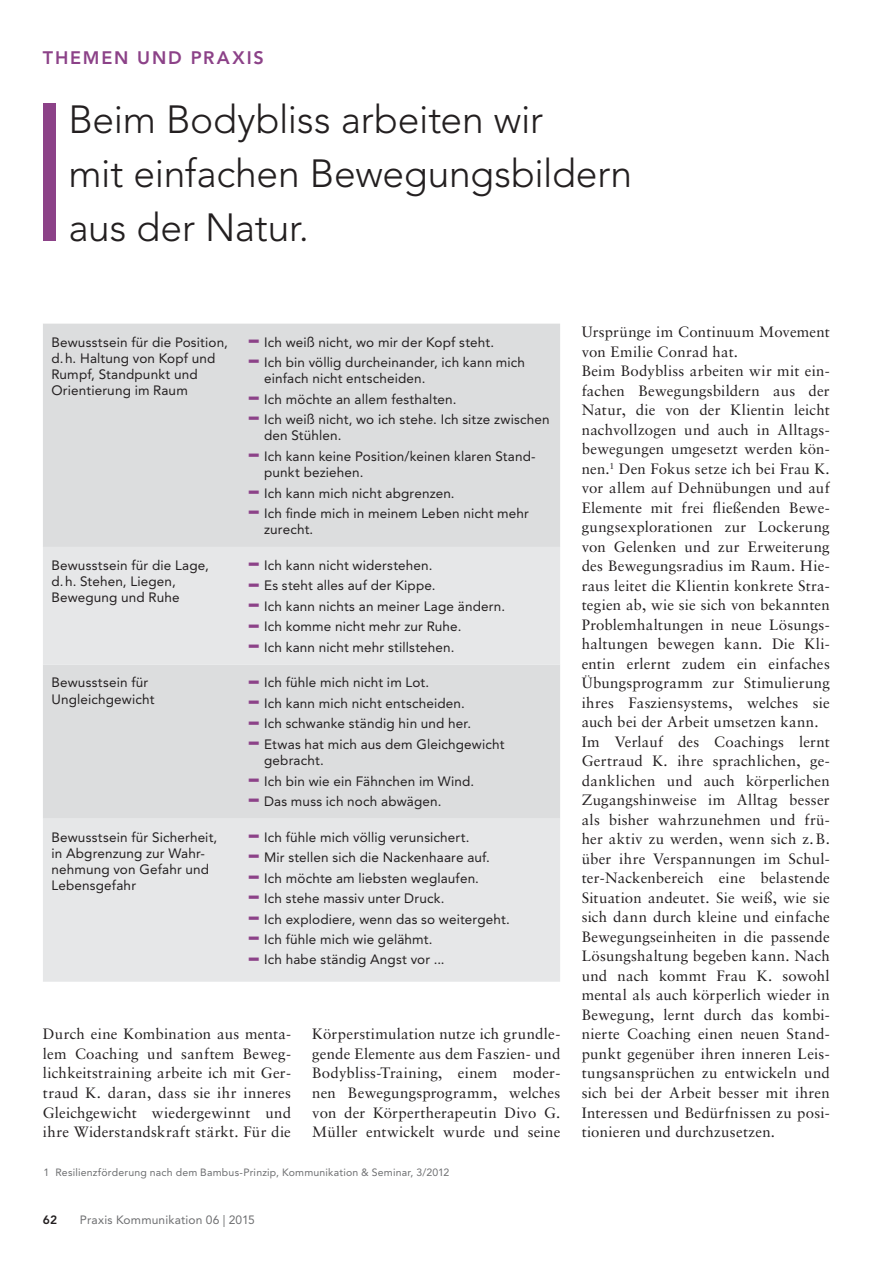
<style>
.page{position:relative;width:894px;height:1264px;background:#fff}
.page>*{position:absolute;margin:0;border:0;box-sizing:border-box;transform-origin:0 0}
.t1{font:45px "Avenir LT Std";color:#8c4288;scale:.9 1}
.t2{font:300 39px/54px "Avenir LT Std";letter-spacing:-.01em;color:#231f20}
.t3{font:800 18px "Avenir LT Std";letter-spacing:.1em;color:#8c4288}
.t4{font:15px/19.5px "Sabon LT Std";letter-spacing:.01em;color:#231f20;text-align:justify}
.t5{font:13.5px/16.2px "Avenir LT Std";letter-spacing:.01em;color:#231f20}
.t6{font:12px "Avenir LT Std";letter-spacing:.015em;color:#6d6e70}
.t7{font:800 12px "Avenir LT Std";color:#231f20}
.t8{font:10.5px "Avenir LT Std";letter-spacing:.02em;color:#6d6e70}
</style>
<div class="page">
<div style="left:43px;top:103px;width:13px;height:138px;background:#8c4288"></div>
<div style="left:43px;top:324px;width:517px;height:223px;background:#dcddde"></div>
<svg style="left:43px;top:547px;width:517px;height:434px;background:#e2e3e4"></svg>
<p class="t3" style="left:43px;top:49px;width:222px">THEMEN UND PRAXIS</p>
<h2 class="t2" style="left:68px;top:94px;width:565px">Beim Bodybliss arbeiten wir<br>mit einfachen Bewegungsbildern aus der Natur.</h2>
<p class="t5" style="left:51px;top:334px;width:178px">Bewusstsein für die Position, d. h. Haltung von Kopf und<br>Rumpf, Standpunkt und<br>Orientierung im Raum</p>
<h1 class="t1" style="left:247px;top:314px;width:16px">-</h1>
<p class="t5" style="left:264px;top:334px;width:231px">Ich weiß nicht, wo mir der Kopf steht.</p>
<h1 class="t1" style="left:247px;top:335px;width:16px">-</h1>
<p class="t5" style="left:264px;top:355px;width:262px">Ich bin völlig durcheinander, ich kann mich einfach nicht entscheiden.</p>
<h1 class="t1" style="left:247px;top:371px;width:16px">-</h1>
<p class="t5" style="left:264px;top:392px;width:194px">Ich möchte an allem festhalten.</p>
<h1 class="t1" style="left:247px;top:392px;width:16px">-</h1>
<p class="t5" style="left:264px;top:412px;width:287px">Ich weiß nicht, wo ich stehe. Ich sitze zwischen den Stühlen.</p>
<h1 class="t1" style="left:247px;top:429px;width:16px">-</h1>
<p class="t5" style="left:264px;top:449px;width:273px">Ich kann keine Position/keinen klaren Stand&shy;punkt beziehen.</p>
<h1 class="t1" style="left:247px;top:465px;width:16px">-</h1>
<p class="t5" style="left:264px;top:485px;width:192px">Ich kann mich nicht abgrenzen.</p>
<h1 class="t1" style="left:247px;top:486px;width:16px">-</h1>
<p class="t5" style="left:264px;top:506px;width:266px">Ich finde mich in meinem Leben nicht mehr zurecht.</p>
<p class="t5" style="left:51px;top:558px;width:159px">Bewusstsein für die Lage, d. h. Stehen, Liegen,<br>Bewegung und Ruhe</p>
<h1 class="t1" style="left:247px;top:538px;width:16px">-</h1>
<p class="t5" style="left:264px;top:558px;width:170px">Ich kann nicht widerstehen.</p>
<h1 class="t1" style="left:247px;top:558px;width:16px">-</h1>
<p class="t5" style="left:264px;top:578px;width:173px">Es steht alles auf der Kippe.</p>
<h1 class="t1" style="left:247px;top:578px;width:16px">-</h1>
<p class="t5" style="left:264px;top:599px;width:242px">Ich kann nichts an meiner Lage ändern.</p>
<h1 class="t1" style="left:247px;top:599px;width:16px">-</h1>
<p class="t5" style="left:264px;top:619px;width:199px">Ich komme nicht mehr zur Ruhe.</p>
<h1 class="t1" style="left:247px;top:619px;width:16px">-</h1>
<p class="t5" style="left:264px;top:639px;width:192px">Ich kann nicht mehr stillstehen.</p>
<p class="t5" style="left:51px;top:675px;width:105px">Bewusstsein für<br>Ungleichgewicht</p>
<h1 class="t1" style="left:247px;top:655px;width:16px">-</h1>
<p class="t5" style="left:264px;top:675px;width:167px">Ich fühle mich nicht im Lot.</p>
<h1 class="t1" style="left:247px;top:676px;width:16px">-</h1>
<p class="t5" style="left:264px;top:696px;width:202px">Ich kann mich nicht entscheiden.</p>
<h1 class="t1" style="left:247px;top:696px;width:16px">-</h1>
<p class="t5" style="left:264px;top:716px;width:209px">Ich schwanke ständig hin und her.</p>
<h1 class="t1" style="left:247px;top:716px;width:16px">-</h1>
<p class="t5" style="left:264px;top:737px;width:242px">Etwas hat mich aus dem Gleichgewicht gebracht.</p>
<h1 class="t1" style="left:247px;top:753px;width:16px">-</h1>
<p class="t5" style="left:264px;top:773px;width:211px">Ich bin wie ein Fähnchen im Wind.</p>
<h1 class="t1" style="left:247px;top:774px;width:16px">-</h1>
<p class="t5" style="left:264px;top:794px;width:179px">Das muss ich noch abwägen.</p>
<p class="t5" style="left:51px;top:829px;width:167px">Bewusstsein für Sicherheit, in Abgrenzung zur Wahr&shy;nehmung von Gefahr und<br>Lebensgefahr</p>
<h1 class="t1" style="left:247px;top:809px;width:16px">-</h1>
<p class="t5" style="left:264px;top:829px;width:207px">Ich fühle mich völlig verunsichert.</p>
<h1 class="t1" style="left:247px;top:830px;width:16px">-</h1>
<p class="t5" style="left:264px;top:850px;width:227px">Mir stellen sich die Nackenhaare auf.</p>
<h1 class="t1" style="left:247px;top:850px;width:16px">-</h1>
<p class="t5" style="left:264px;top:870px;width:216px">Ich möchte am liebsten weglaufen.</p>
<h1 class="t1" style="left:247px;top:871px;width:16px">-</h1>
<p class="t5" style="left:264px;top:891px;width:182px">Ich stehe massiv unter Druck.</p>
<h1 class="t1" style="left:247px;top:891px;width:16px">-</h1>
<p class="t5" style="left:264px;top:911px;width:247px">Ich explodiere, wenn das so weitergeht.</p>
<h1 class="t1" style="left:247px;top:912px;width:16px">-</h1>
<p class="t5" style="left:264px;top:932px;width:170px">Ich fühle mich wie gelähmt.</p>
<h1 class="t1" style="left:247px;top:932px;width:16px">-</h1>
<p class="t5" style="left:264px;top:952px;width:182px">Ich habe ständig Angst vor ...</p>
<p class="t4" style="left:43px;top:1025px;width:250px">Durch eine Kombination aus menta&shy;lem Coaching und sanftem Beweg&shy;lichkeitstraining arbeite ich mit Ger&shy;traud K. daran, dass sie ihr inneres Gleichgewicht wiedergewinnt und ihre Widerstandskraft stärkt. Für die</p>
<p class="t4" style="left:312px;top:1025px;width:250px">Körperstimulation nutze ich grundle&shy;gende Elemente aus dem Faszien- und Bodybliss-Training, einem moder&shy;nen Bewegungsprogramm, welches von der Körpertherapeutin Divo G.<br>Müller entwickelt wurde und seine</p>
<p class="t8" style="left:43px;top:1167px;width:407px">1 Resilienzförderung nach dem Bambus-Prinzip, Kommunikation &amp; Seminar, 3/2012</p>
<p class="t7" style="left:43px;top:1214px;width:16px">62</p>
<p class="t6" style="left:80px;top:1214px;width:177px">Praxis Kommunikation 06 | 2015</p>
<p class="t4" style="left:581px;top:323px;width:250px;text-align:left">Ursprünge im Continuum Movement von Emilie Conrad hat.<br>Beim Bodybliss arbeiten wir mit ein&shy;fachen Bewegungsbildern aus der Natur, die von der Klientin leicht nachvollzogen und auch in Alltags&shy;bewegungen umgesetzt werden kön&shy;nen.<sup>1</sup> Den Fokus setze ich bei Frau K. vor allem auf Dehnübungen und auf Elemente mit frei fließenden Bewe&shy;gungsexplorationen zur Lockerung von Gelenken und zur Erweiterung des Bewegungsradius im Raum. Hie&shy;raus leitet die Klientin konkrete Stra&shy;tegien ab, wie sie sich von bekannten Problemhaltungen in neue Lösungs&shy;haltungen bewegen kann. Die Kli&shy;entin erlernt zudem ein einfaches Übungsprogramm zur Stimulierung ihres Fasziensystems, welches sie auch bei der Arbeit umsetzen kann.<br>Im Verlauf des Coachings lernt Gertraud K. ihre sprachlichen, ge&shy;danklichen und auch körperlichen Zugangshinweise im Alltag besser als bisher wahrzunehmen und frü&shy;her aktiv zu werden, wenn sich z. B. über ihre Verspannungen im Schul&shy;ter-Nackenbereich eine belastende Situation andeutet. Sie weiß, wie sie sich dann durch kleine und einfache Bewegungseinheiten in die passende Lösungshaltung begeben kann. Nach und nach kommt Frau K. sowohl mental als auch körperlich wieder in Bewegung, lernt durch das kombi&shy;nierte Coaching einen neuen Stand&shy;punkt gegenüber ihren inneren Leis&shy;tungsansprüchen zu entwickeln und sich bei der Arbeit besser mit ihren Interessen und Bedürfnissen zu posi&shy;tionieren und durchzusetzen.</p>
</div>
